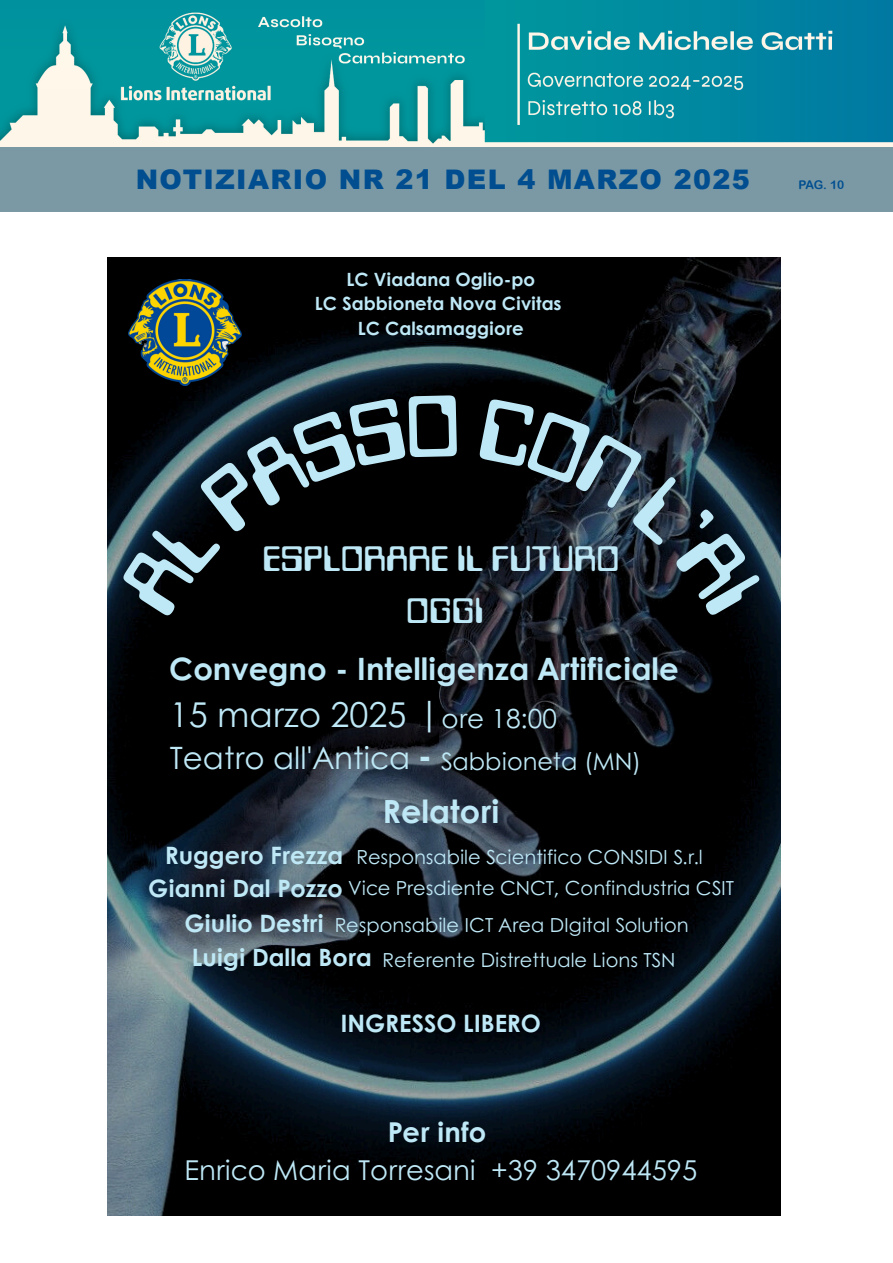
<style>
.page{position:relative;width:893px;height:1263px;background:#fff}
.page>*{position:absolute;margin:0;border:0;box-sizing:border-box;transform-origin:0 0}
.t1{font:37.65px/52.2px "Data Seventy Com";color:#bee8f6;text-align:center}
.t2{font:34.2px "Century Gothic";color:#bee8f6}
.t3{font:700 34.2px "Century Gothic";color:#bee8f6}
.t4{font:700 31.95px "Century Gothic";color:#bee8f6}
.t5{font:700 30.75px "Century Gothic";color:#bee8f6}
.t6{font:30.75px "Century Gothic";color:#bee8f6}
.t7{font:27.3px "Century Gothic";color:#bee8f6}
.t8{font:700 27.3px "Century Gothic";color:#bee8f6}
.t9{font:900 27px "Arial";letter-spacing:.05em;color:#004e90}
.t10{font:26.25px "Century Gothic";color:#bee8f6}
.t11{font:700 24px "Century Gothic";color:#bee8f6}
.t12{font:19.35px/31.7px "Century Gothic";color:#bee8f6}
.t13{font:700 18.3px/24.8px "Century Gothic";color:#bee8f6;text-align:center}
.t14{font:12px "Arial Rounded MT Bold";color:#004e90}
.s1{font-size:34.2px}
.s2{font-size:24px}
.s3{font-weight:700;font-size:24px}
</style>
<div class="page">
<div style="left:0;top:147px;width:893px;height:65px;background:#7b99a4"></div>
<img style="left:0;top:0;width:893px;height:147px">
<img style="left:107px;top:258px;width:674px;height:957px">
<img style="left:128px;top:279px;width:113px;height:107px">
<svg style="left:117px;top:394px;width:340px;height:224px;background:#070c0f"></svg>
<svg style="left:479px;top:397px;width:286px;height:220px;background:#151d25"></svg>
<h3 class="t9" style="left:136px;top:170px;width:616px">NOTIZIARIO NR 21 DEL 4 MARZO 2025</h3>
<p class="t14" style="left:799px;top:180px;width:47px">PAG. 10</p>
<p class="t13" style="left:315px;top:266px;width:248px">LC Viadana Oglio-po<br>LC Sabbioneta Nova Civitas<br>LC Calsamaggiore</p>
<h1 class="t1" style="left:262px;top:533px;width:358px">ESPLORARE IL FUTURO<br>OGGI</h1>
<h3 class="t5" style="left:169px;top:646px;width:511px">Convegno - Intelligenza Artificiale</h3>
<h3 class="t10" style="left:418px;top:698px;width:141px"><span class="s1">|</span>ore 18:00</h3>
<h3 class="t6" style="left:170px;top:734px;width:473px">Teatro all'Antica <span class="s2">Sabbioneta (MN)</span></h3>
<h2 class="t2" style="left:170px;top:689px;width:238px">15 marzo 2025</h2>
<h2 class="t3" style="left:418px;top:730px;width:16px">-</h2>
<h3 class="t4" style="left:383px;top:787px;width:118px">Relatori</h3>
<p class="t12" style="left:148px;top:840px;width:587px;text-indent:17px"><span class="s3">Ruggero Frezza</span> Responsabile Scientifico CONSIDI S.r.l<br><span class="s3">Gianni Dal Pozzo</span> Vice Presdiente CNCT, Confindustria CSIT</p>
<p class="t12" style="left:184px;top:908px;width:506px"><span class="s3">Giulio Destri</span> Responsabile ICT Area DIgital Solution</p>
<p class="t11" style="left:192px;top:939px;width:181px">Luigi Dalla Bora</p>
<p class="t12" style="left:383px;top:943px;width:294px">Referente Distrettuale Lions TSN</p>
<p class="t11" style="left:340px;top:1005px;width:202px">INGRESSO LIBERO</p>
<h3 class="t8" style="left:388px;top:1112px;width:100px">Per info</h3>
<h3 class="t7" style="left:184px;top:1150px;width:514px">Enrico Maria Torresani +39 3470944595</h3>
</div>
